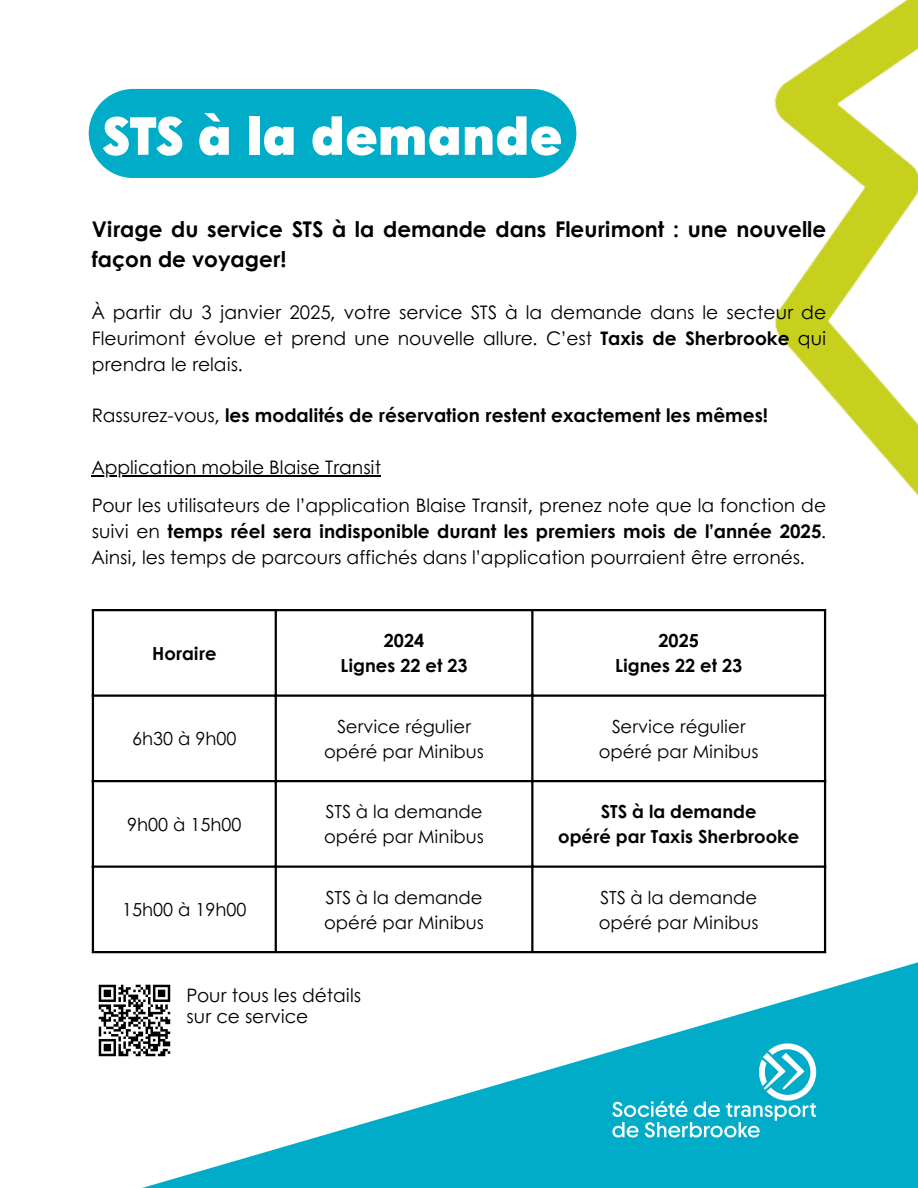
<style>
.page{position:relative;width:918px;height:1188px;background:#fff}
.page>*{position:absolute;margin:0;border:0;box-sizing:border-box;transform-origin:0 0}
.t1{font:900 52.2px "Century Gothic";color:#fff}
.t2{font:700 21.6px/29.7px "Century Gothic";color:#000}
.t3{font:18.6px/25.8px "Century Gothic";color:#000;text-align:justify}
.t4{font:700 18.6px "Century Gothic";color:#000}
.t5{font:18px "Century Gothic";color:#000}
.t6{font:700 18px "Century Gothic";color:#000}
.s1{font-weight:700}
.s2{font-weight:400}
</style>
<div class="page">
<svg style="left:142px;top:962px;width:776px;height:226px"></svg>
<hr style="left:92px;top:611px;width:2px;height:340px;background:#000">
<hr style="left:275px;top:611px;width:2px;height:340px;background:#000">
<hr style="left:531px;top:611px;width:2px;height:340px;background:#000">
<hr style="left:824px;top:611px;width:2px;height:340px;background:#000">
<hr style="left:92px;top:609px;width:734px;height:2px;background:#000">
<hr style="left:92px;top:695px;width:734px;height:2px;background:#000">
<hr style="left:92px;top:780px;width:734px;height:2px;background:#000">
<hr style="left:92px;top:866px;width:734px;height:2px;background:#000">
<hr style="left:92px;top:951px;width:734px;height:2px;background:#000">
<img style="left:704px;top:0;width:214px;height:619px">
<svg style="left:612px;top:1043px;width:204px;height:95px;background:#2cbad1"></svg>
<hr style="left:92px;top:475px;width:289px;height:2px;background:#000">
<div style="left:89px;top:89px;width:487px;height:89px;background:#00acc8"></div>
<img style="left:98px;top:978px;width:79px;height:85px">
<p class="t1" style="left:103px;top:96px;width:461px">STS à la demande</p>
<p class="t2" style="left:92px;top:214px;width:736px">Virage du service STS à la demande dans Fleurimont : une nouvelle façon de voyager!</p>
<p class="t3" style="left:92px;top:299px;width:736px">À partir du 3 janvier 2025, votre service STS à la demande dans le secteur de Fleurimont évolue et prend une nouvelle allure. C’est <span class="s1">Taxis de Sherbrooke</span> qui prendra le relais.</p>
<p class="t4" style="left:92px;top:401px;width:678px"><span class="s2">Rassurez-vous,</span> les modalités de réservation restent exactement les mêmes!</p>
<p class="t3" style="left:92px;top:453px;width:291px">Application mobile Blaise Transit</p>
<p class="t3" style="left:92px;top:492px;width:736px">Pour les utilisateurs de l’application Blaise Transit, prenez note que la fonction de suivi en <span class="s1">temps réel sera indisponible durant les premiers mois de l’année 2025</span>.<br>Ainsi, les temps de parcours affichés dans l’application pourraient être erronés.</p>
<p class="t6" style="left:152px;top:639px;width:66px">Horaire</p>
<p class="t5" style="left:132px;top:725px;width:106px">6h30 à 9h00</p>
<p class="t5" style="left:127px;top:810px;width:116px">9h00 à 15h00</p>
<p class="t5" style="left:122px;top:896px;width:126px">15h00 à 19h00</p>
<h1 class="t6" style="left:384px;top:627px;width:42px">2024</h1>
<h2 class="t6" style="left:340px;top:652px;width:129px">Lignes 22 et 23</h2>
<p class="t5" style="left:337px;top:713px;width:135px">Service régulier</p>
<p class="t5" style="left:324px;top:737px;width:161px">opéré par Minibus</p>
<p class="t5" style="left:326px;top:798px;width:158px">STS à la demande</p>
<p class="t5" style="left:324px;top:823px;width:161px">opéré par Minibus</p>
<p class="t5" style="left:326px;top:884px;width:158px">STS à la demande</p>
<p class="t5" style="left:324px;top:908px;width:161px">opéré par Minibus</p>
<p class="t3" style="left:187px;top:984px;width:176px;line-height:21.3px">Pour tous les détails sur ce service</p>
<p class="t6" style="left:659px;top:627px;width:42px">2025</p>
<p class="t6" style="left:615px;top:652px;width:129px">Lignes 22 et 23</p>
<p class="t5" style="left:612px;top:713px;width:135px">Service régulier</p>
<p class="t5" style="left:599px;top:737px;width:161px">opéré par Minibus</p>
<p class="t6" style="left:601px;top:798px;width:157px">STS à la demande</p>
<p class="t6" style="left:558px;top:823px;width:242px">opéré par Taxis Sherbrooke</p>
<p class="t5" style="left:600px;top:884px;width:158px">STS à la demande</p>
<p class="t5" style="left:599px;top:908px;width:161px">opéré par Minibus</p>
</div>
